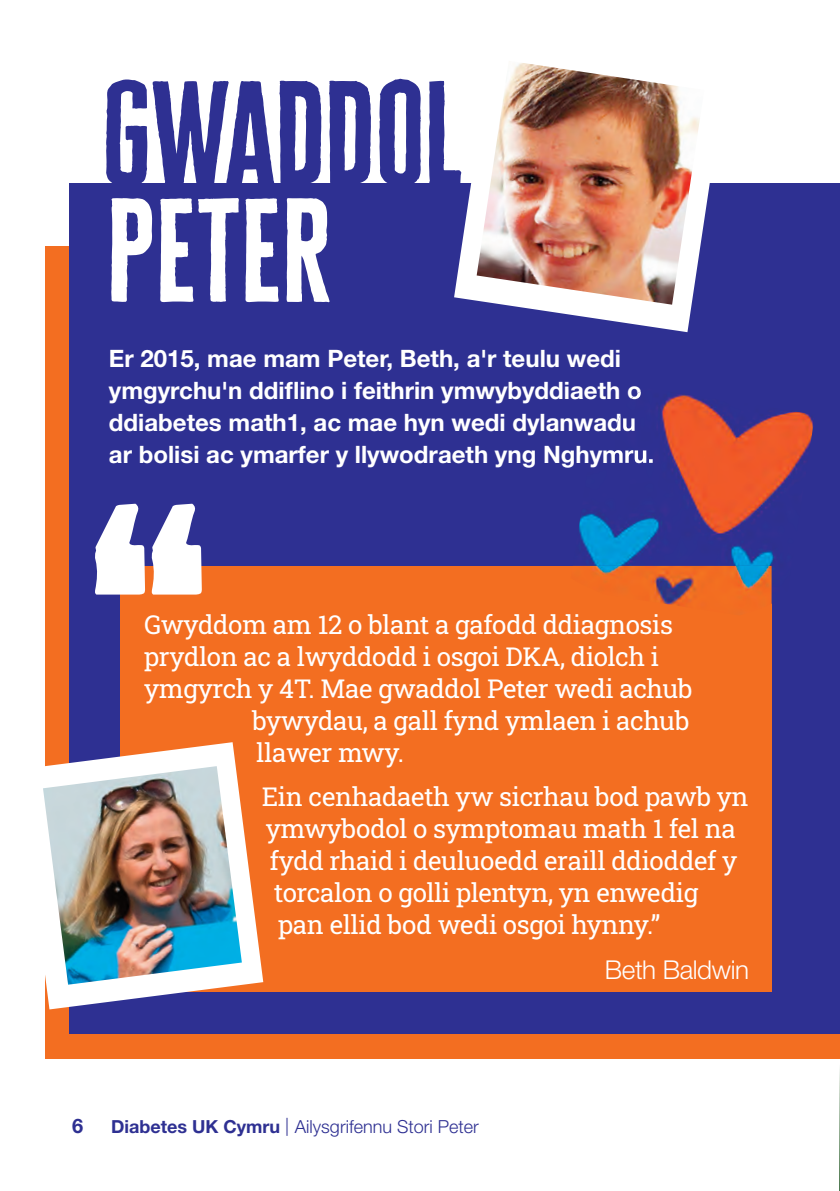
<style>
.page{position:relative;width:840px;height:1191px;background:#fff}
.page>*{position:absolute;margin:0;border:0;box-sizing:border-box;transform-origin:0 0}
.t1{font:402.2px "Cheddar Gothic Sans";color:#fff}
.t2{font:120.6px "Cheddar Gothic Sans";color:#2e3092}
.t3{font:120.6px "Cheddar Gothic Sans";letter-spacing:.01em;color:#fff}
.t4{font:26px "Roboto Slab";letter-spacing:-.015em;color:#fff}
.t5{font:300 26px "Helvetica Neue LT Std";letter-spacing:-.015em;color:#fff}
.t6{font:700 24px/32px "Helvetica Neue LT Std";color:#fff}
.t7{font:700 20px "Helvetica Neue LT Std";color:#2e3092}
.t8{font:300 18px "Helvetica Neue LT Std";color:#2e3092}
.s1{font-weight:700}
</style>
<div class="page">
<div style="left:45px;top:246px;width:794px;height:812px;background:#f36e21"></div>
<div style="left:70px;top:183px;width:769px;height:851px;background:#2e3092"></div>
<div style="left:120px;top:566px;width:651px;height:425px;background:#f36e21"></div>
<svg style="left:46px;top:742px;width:217px;height:267px"></svg>
<img style="left:43px;top:766px;width:199px;height:218px">
<svg style="left:454px;top:183px;width:256px;height:149px"></svg>
<img style="left:476px;top:63px;width:227px;height:242px">
<img style="left:573px;top:391px;width:240px;height:213px">
<img style="left:573px;top:566px;width:198px;height:40px">
<h2 class="t2" style="left:102px;top:79px;width:361px">GWADDOL</h2>
<h2 class="t3" style="left:107px;top:196px;width:225px">PETER</h2>
<p class="t6" style="left:109px;top:344px;width:546px">Er 2015, mae mam Peter, Beth, a'r teulu wedi ymgyrchu'n ddiflino i feithrin ymwybyddiaeth o ddiabetes math1, ac mae hyn wedi dylanwadu ar bolisi ac ymarfer y llywodraeth yng Nghymru.</p>
<h1 class="t1" style="left:81px;top:501px;width:135px">‘‘</h1>
<p class="t4" style="left:144px;top:610px;width:530px">Gwyddom am 12 o blant a gafodd ddiagnosis</p>
<p class="t4" style="left:144px;top:642px;width:516px">prydlon ac a lwyddodd i osgoi DKA, diolch i</p>
<p class="t4" style="left:144px;top:674px;width:549px">ymgyrch y 4T. Mae gwaddol Peter wedi achub</p>
<p class="t4" style="left:252px;top:706px;width:438px">bywydau, a gall fynd ymlaen i achub</p>
<p class="t4" style="left:256px;top:738px;width:149px">llawer mwy.</p>
<p class="t4" style="left:261px;top:781px;width:488px">Ein cenhadaeth yw sicrhau bod pawb yn</p>
<p class="t4" style="left:266px;top:813px;width:471px">ymwybodol o symptomau math 1 fel na</p>
<p class="t4" style="left:270px;top:845px;width:468px">fydd rhaid i deuluoedd eraill ddioddef y</p>
<p class="t4" style="left:274px;top:877px;width:426px">torcalon o golli plentyn, yn enwedig</p>
<p class="t4" style="left:278px;top:909px;width:383px">pan ellid bod wedi osgoi hynny.”</p>
<p class="t5" style="left:604px;top:960px;width:146px">Beth Baldwin</p>
<p class="t7" style="left:72px;top:1119px;width:13px">6</p>
<p class="t8" style="left:111px;top:1120px;width:369px"><span class="s1">Diabetes UK Cymru</span> | Ailysgrifennu Stori Peter</p>
</div>
